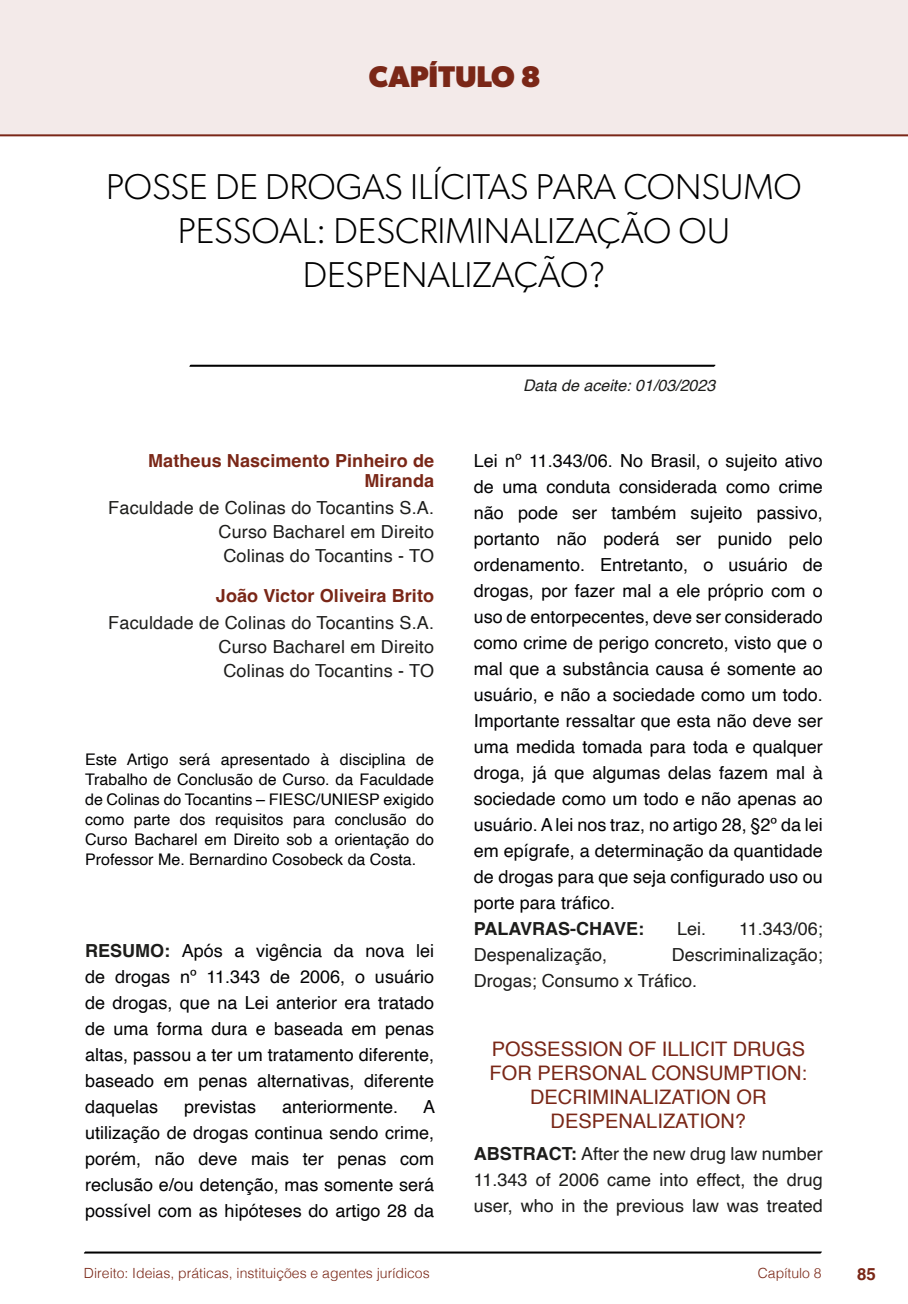
<style>
.page{position:relative;width:908px;height:1304px;background:#fff}
.page>*{position:absolute;margin:0;border:0;box-sizing:border-box;transform-origin:0 0}
.t1{font:300 36px/44px "Gibson";color:#000;text-align:center}
.t2{font:700 30px "Gibson";color:#7a2717}
.t3{font:20px/24px "Helvetica";color:#7a2717;text-align:center}
.t4{font:18px/26px "Helvetica";color:#020203;text-align:justify}
.t5{font:18px/24px "Helvetica";color:#1d1d1b;text-align:justify}
.t6{font:700 18px/20px "Helvetica";letter-spacing:.005em;color:#7a2717;text-align:right}
.t7{font:700 18px "Helvetica";color:#1d1d1b}
.t8{font:700 16.8px "Helvetica";color:#7a2717}
.t9{font:16px/20px "Helvetica";color:#020203;text-align:justify}
.t10{font:italic 16px "Helvetica";color:#1d1d1b}
.t11{font:300 14px "Helvetica";color:#7a2717}
.s1{font-weight:700;color:#1d1d1b}
.s2{font-weight:700}
</style>
<div class="page">
<svg style="left:84px;top:1251px;width:737px;height:3px;background:#515151"></svg>
<div style="left:0;top:0;width:907px;height:136px;background:#f3eae9"></div>
<div style="left:44px;top:72px;width:68px;height:61px;background:#f3eae9"></div>
<svg style="left:189px;top:364px;width:526px;height:3px;background:#4f4f4f"></svg>
<h2 class="t2" style="left:369px;top:58px;width:173px">CAPÍTULO 8</h2>
<h1 class="t1" style="left:106px;top:164px;width:697px">POSSE DE DROGAS ILÍCITAS PARA CONSUMO<br>PESSOAL: DESCRIMINALIZAÇÃO OU<br>DESPENALIZAÇÃO?</h1>
<p class="t6" style="left:148px;top:453px;width:287px">Matheus Nascimento Pinheiro de<br>Miranda</p>
<p class="t5" style="left:218px;top:497px;width:217px;text-indent:-110px">Faculdade de Colinas do Tocantins S.A.<br>Curso Bacharel em Direito Colinas do Tocantins - TO</p>
<p class="t6" style="left:216px;top:587px;width:220px">João Victor Oliveira Brito</p>
<p class="t5" style="left:218px;top:611px;width:217px;text-indent:-110px">Faculdade de Colinas do Tocantins S.A.<br>Curso Bacharel em Direito Colinas do Tocantins - TO</p>
<p class="t9" style="left:85px;top:750px;width:350px">Este Artigo será apresentado à disciplina de Trabalho de Conclusão de Curso. da Faculdade de Colinas do Tocantins – FIESC/UNIESP exigido como parte dos requisitos para conclusão do Curso Bacharel em Direito sob a orientação do Professor Me. Bernardino Cosobeck da Costa.</p>
<p class="t4" style="left:85px;top:938px;width:350px"><span class="s1">RESUMO:</span> Após a vigência da nova lei de drogas nº 11.343 de 2006, o usuário de drogas, que na Lei anterior era tratado de uma forma dura e baseada em penas altas, passou a ter um tratamento diferente, baseado em penas alternativas, diferente daquelas</p>
<p class="t4" style="left:85px;top:1094px;width:351px;text-indent:338px">A utilização de drogas continua sendo crime, porém, não deve mais ter penas com reclusão e/ou detenção, mas somente será possível com as hipóteses do artigo 28 da</p>
<p class="t4" style="left:184px;top:1094px;width:74px">previstas</p>
<p class="t4" style="left:282px;top:1094px;width:118px">anteriormente.</p>
<p class="t10" style="left:523px;top:373px;width:194px">Data de aceite: 01/03/2023</p>
<p class="t4" style="left:473px;top:448px;width:350px">Lei nº 11.343/06. No Brasil, o sujeito ativo de uma conduta considerada como crime não pode ser também sujeito passivo, portanto não poderá ser punido pelo ordenamento. Entretanto, o usuário de drogas, por fazer mal a ele próprio com o uso de entorpecentes, deve ser considerado como crime de perigo concreto, visto que o mal que a substância causa é somente ao usuário, e não a sociedade como um todo.<br>Importante ressaltar que esta não deve ser uma medida tomada para toda e qualquer droga, já que algumas delas fazem mal à sociedade como um todo e não apenas ao usuário. A lei nos traz, no artigo 28, §2º da lei em epígrafe, a determinação da quantidade de drogas para que seja configurado uso ou porte para tráfico.</p>
<p class="t7" style="left:473px;top:918px;width:172px">PALAVRAS-CHAVE:</p>
<p class="t5" style="left:676px;top:917px;width:31px">Lei.</p>
<p class="t5" style="left:738px;top:917px;width:85px">11.343/06;</p>
<p class="t5" style="left:473px;top:943px;width:135px">Despenalização,</p>
<p class="t5" style="left:473px;top:942px;width:350px;line-height:26px;text-indent:198px">Descriminalização;<br>Drogas; Consumo x Tráfico.</p>
<p class="t3" style="left:489px;top:1038px;width:319px">POSSESSION OF ILLICIT DRUGS<br>FOR PERSONAL CONSUMPTION:<br>DECRIMINALIZATION OR<br>DESPENALIZATION?</p>
<p class="t5" style="left:473px;top:1141px;width:350px;line-height:26px"><span class="s2">ABSTRACT:</span> After the new drug law number 11.343 of 2006 came into effect, the drug user, who in the previous law was treated</p>
<p class="t11" style="left:84px;top:1261px;width:347px">Direito: Ideias, práticas, instituições e agentes jurídicos</p>
<p class="t11" style="left:757px;top:1261px;width:65px">Capítulo 8</p>
<p class="t8" style="left:856px;top:1264px;width:20px">85</p>
</div>
